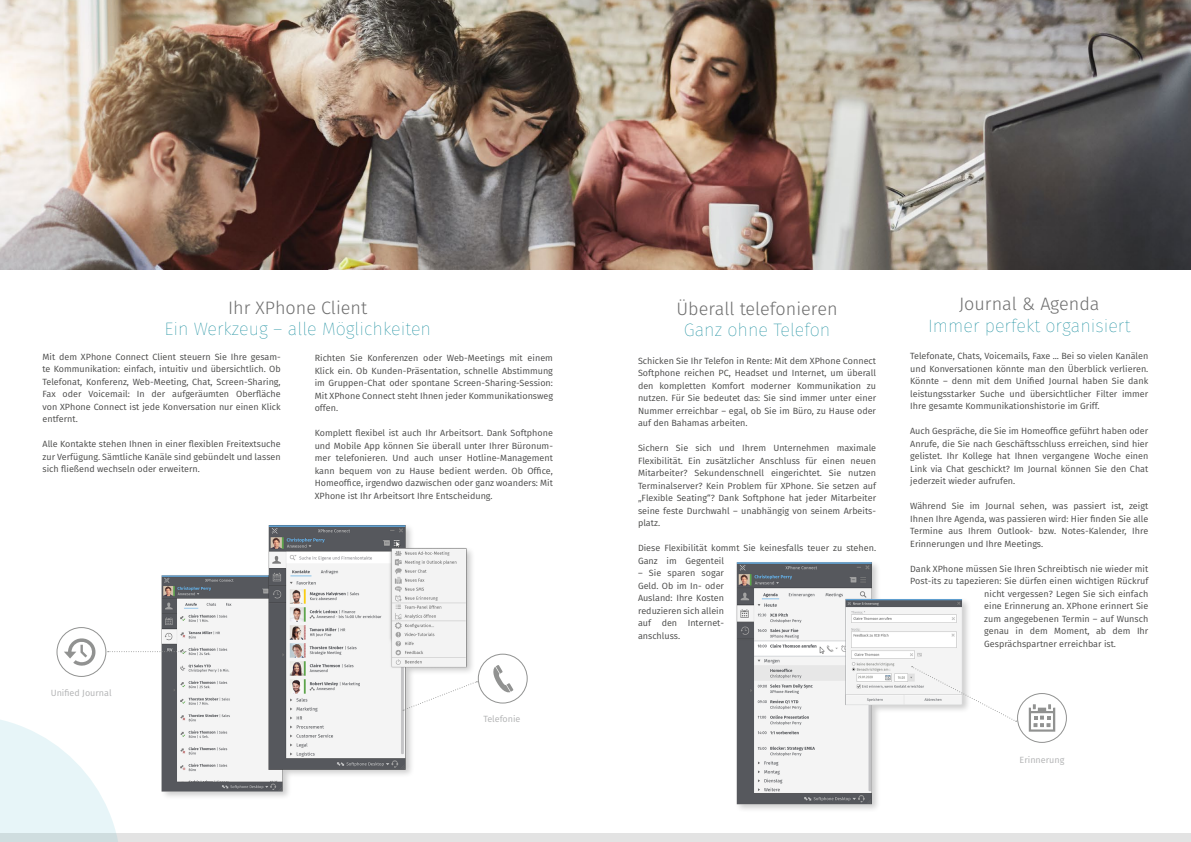
<style>
.page{position:relative;width:1191px;height:842px;background:#fff}
.page>*{position:absolute;margin:0;border:0;box-sizing:border-box;transform-origin:0 0}
.t1{font:100 18px "Fira Sans";color:#008294}
.t2{font:300 18px "Fira Sans";color:#6e6e6e}
.t3{font:9px/12.5px "Fira Sans";color:#484847;text-align:justify}
.t4{font:9px "Fira Sans";color:#b1b2b3}
</style>
<div class="page">
<img style="left:161px;top:525px;width:317px;height:272px">
<img style="left:0;top:0;width:1191px;height:269px">
<div style="left:0;top:833px;width:1191px;height:9px;background:#e3e3e3"></div>
<svg style="left:0;top:720px;width:118px;height:122px"></svg>
<svg style="left:108px;top:651px;width:78px;height:1px"></svg>
<div style="left:57px;top:627px;width:49px;height:50px;border:1px solid #919291;border-radius:50%"></div>
<svg style="left:64px;top:638px;width:31px;height:28px"></svg>
<img style="left:736px;top:562px;width:232px;height:248px">
<svg style="left:911px;top:666px;width:105px;height:56px"></svg>
<div style="left:1017px;top:693px;width:49px;height:50px;border:1px solid #919291;border-radius:50%"></div>
<svg style="left:1028px;top:704px;width:27px;height:28px"></svg>
<svg style="left:403px;top:681px;width:74px;height:30px"></svg>
<div style="left:478px;top:654px;width:49px;height:49px;border:1px solid #919291;border-radius:50%"></div>
<svg style="left:493px;top:665px;width:20px;height:28px"></svg>
<h1 class="t2" style="left:228px;top:295px;width:141px">Ihr XPhone Client</h1>
<h1 class="t1" style="left:164px;top:316px;width:268px">Ein Werkzeug – alle Möglichkeiten</h1>
<p class="t3" style="left:43px;top:350px;width:240px">Mit dem XPhone Connect Client steuern Sie Ihre gesam&shy;te Kommunikation: einfach, intuitiv und übersichtlich. Ob Telefonat, Konferenz, Web-Meeting, Chat, Screen-Sharing, Fax oder Voicemail: In der aufgeräumten Oberfläche von XPhone Connect ist jede Konversation nur einen Klick entfernt.</p>
<p class="t3" style="left:43px;top:438px;width:240px">Alle Kontakte stehen Ihnen in einer flexiblen Freitextsuche zur Verfügung. Sämtliche Kanäle sind gebündelt und lassen sich fließend wechseln oder erweitern.</p>
<p class="t3" style="left:315px;top:352px;width:240px">Richten Sie Konferenzen oder Web-Meetings mit einem Klick ein. Ob Kunden-Präsentation, schnelle Abstimmung im Gruppen-Chat oder spontane Screen-Sharing-Session:<br>Mit XPhone Connect steht Ihnen jeder Kommunikationsweg offen.</p>
<p class="t3" style="left:315px;top:427px;width:240px">Komplett flexibel ist auch Ihr Arbeitsort. Dank Softphone und Mobile App können Sie überall unter Ihrer Büronum&shy;mer telefonieren. Und auch unser Hotline-Management kann bequem von zu Hause bedient werden. Ob Office, Homeoffice, irgendwo dazwischen oder ganz woanders: Mit XPhone ist Ihr Arbeitsort Ihre Entscheidung.</p>
<p class="t4" style="left:51px;top:686px;width:62px">Unified Journal</p>
<p class="t4" style="left:483px;top:712px;width:39px">Telefonie</p>
<h1 class="t2" style="left:676px;top:295px;width:163px">Überall telefonieren</h1>
<h1 class="t1" style="left:684px;top:317px;width:148px">Ganz ohne Telefon</h1>
<p class="t3" style="left:638px;top:354px;width:240px">Schicken Sie Ihr Telefon in Rente: Mit dem XPhone Connect Softphone reichen PC, Headset und Internet, um überall den kompletten Komfort moderner Kommunikation zu nutzen. Für Sie bedeutet das: Sie sind immer unter einer Nummer erreichbar – egal, ob Sie im Büro, zu Hause oder auf den Bahamas arbeiten.</p>
<p class="t3" style="left:638px;top:441px;width:240px">Sichern Sie sich und Ihrem Unternehmen maximale Flexibilität. Ein zusätzlicher Anschluss für einen neuen Mitarbeiter? Sekundenschnell eingerichtet. Sie nutzen Terminalserver? Kein Problem für XPhone. Sie setzen auf „Flexible Seating“? Dank Softphone hat jeder Mitarbeiter seine feste Durchwahl – unabhängig von seinem Arbeits&shy;platz.</p>
<p class="t3" style="left:638px;top:541px;width:240px">Diese Flexibilität kommt Sie keinesfalls teuer zu stehen.<br>Ganz im Gegenteil</p>
<p class="t3" style="left:638px;top:566px;width:88px">– Sie sparen sogar Geld. Ob im In- oder Ausland: Ihre Kosten reduzieren sich allein auf den Internet&shy;anschluss.</p>
<h1 class="t2" style="left:959px;top:291px;width:142px">Journal &amp; Agenda</h1>
<h1 class="t1" style="left:928px;top:313px;width:204px">Immer perfekt organisiert</h1>
<p class="t3" style="left:910px;top:350px;width:240px">Telefonate, Chats, Voicemails, Faxe ... Bei so vielen Kanälen und Konversationen könnte man den Überblick verlieren.<br>Könnte – denn mit dem Unified Journal haben Sie dank leistungsstarker Suche und übersichtlicher Filter immer Ihre gesamte Kommunikationshistorie im Griff.</p>
<p class="t3" style="left:910px;top:425px;width:240px">Auch Gespräche, die Sie im Homeoffice geführt haben oder Anrufe, die Sie nach Geschäftsschluss erreichen, sind hier gelistet. Ihr Kollege hat Ihnen vergangene Woche einen Link via Chat geschickt? Im Journal können Sie den Chat jederzeit wieder aufrufen.</p>
<p class="t3" style="left:910px;top:500px;width:240px">Während Sie im Journal sehen, was passiert ist, zeigt Ihnen Ihre Agenda, was passieren wird: Hier finden Sie alle Termine aus Ihrem Outlook- bzw. Notes-Kalender, Ihre Erinnerungen und Ihre Meetings.</p>
<p class="t3" style="left:910px;top:562px;width:240px">Dank XPhone müssen Sie Ihren Schreibtisch nie wieder mit</p>
<p class="t3" style="left:910px;top:575px;width:240px">Post-its zu tapezieren: Sie dürfen einen wichtigen Rückruf</p>
<p class="t3" style="left:984px;top:587px;width:165px">nicht vergessen? Legen Sie sich einfach</p>
<p class="t3" style="left:984px;top:600px;width:166px">eine Erinnerung an. XPhone erinnert Sie</p>
<p class="t3" style="left:984px;top:612px;width:165px">zum angegebenen Termin – auf Wunsch</p>
<p class="t3" style="left:984px;top:625px;width:166px">genau in dem Moment, ab dem Ihr</p>
<p class="t3" style="left:984px;top:637px;width:133px">Gesprächspartner erreichbar ist.</p>
<p class="t4" style="left:1019px;top:753px;width:46px">Erinnerung</p>
</div>
